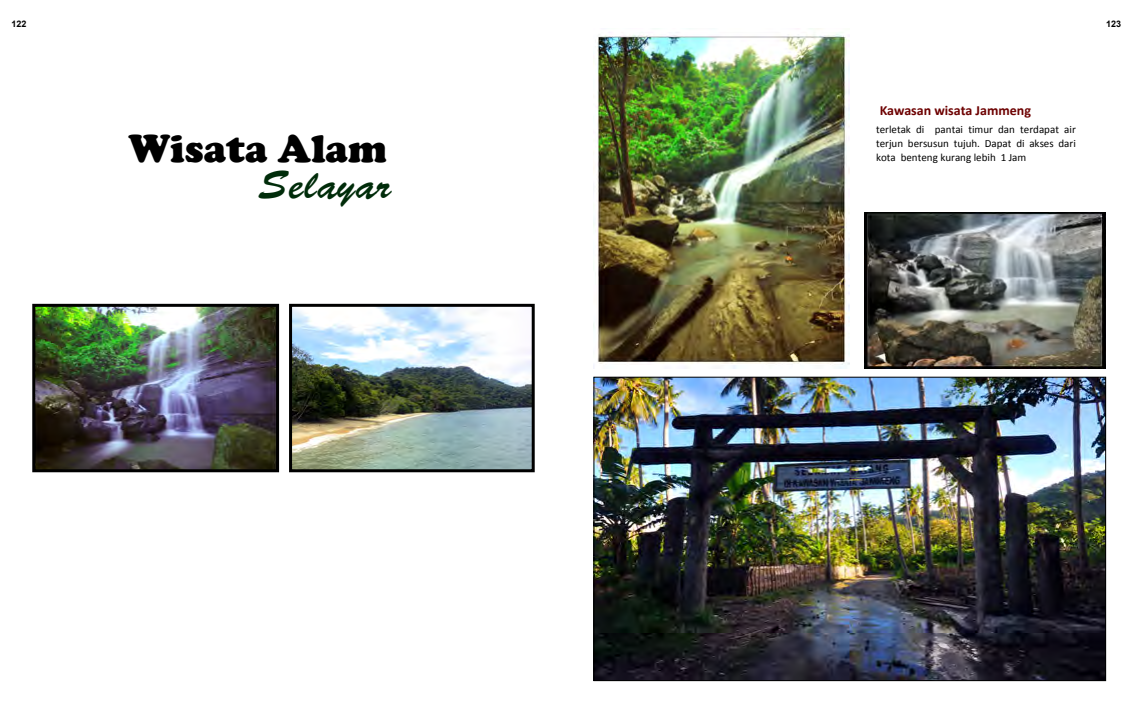
<style>
.page{position:relative;width:1134px;height:709px;background:#fff}
.page>*{position:absolute;margin:0;border:0;box-sizing:border-box;transform-origin:0 0}
.t1{font:900 40px "Cooper";color:#000}
.t2{font:40px "Motif Script SSK";color:#002c0a}
.t3{font:700 14px "Calibri";color:#6d0000}
.t4{font:11px/14px "Calibri";color:#000;text-align:justify}
.t5{font:700 9px "Arial";color:#000}
</style>
<div class="page">
<img style="left:597px;top:28px;width:253px;height:340px">
<img style="left:595px;top:379px;width:509px;height:300px">
<div style="left:593px;top:377px;width:513px;height:304px;border:1px solid #000"></div>
<img style="left:865px;top:213px;width:241px;height:155px">
<img style="left:36px;top:308px;width:239px;height:160px">
<div style="left:32px;top:304px;width:247px;height:168px;border:3px solid #000"></div>
<img style="left:293px;top:308px;width:238px;height:160px">
<div style="left:289px;top:304px;width:246px;height:168px;border:3px solid #000"></div>
<p class="t5" style="left:11px;top:18px;width:17px">122</p>
<p class="t5" style="left:1106px;top:18px;width:17px">123</p>
<p class="t1" style="left:129px;top:126px;width:260px">Wisata Alam</p>
<p class="t2" style="left:258px;top:163px;width:134px">Selayar</p>
<p class="t3" style="left:880px;top:102px;width:153px">Kawasan wisata Jammeng</p>
<p class="t4" style="left:876px;top:122px;width:201px">terletak di pantai timur dan terdapat air terjun bersusun tujuh. Dapat di akses dari kota benteng kurang lebih 1 Jam</p>
</div>
